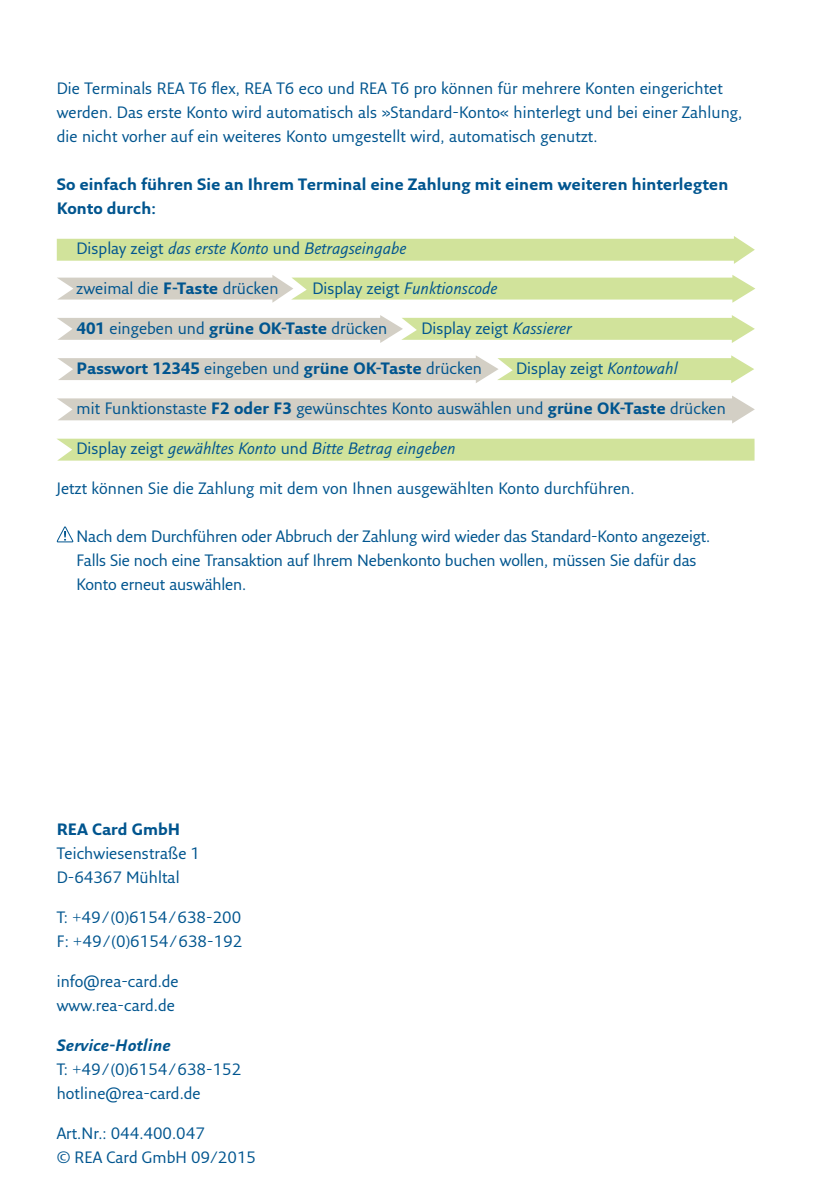
<style>
.page{position:relative;width:840px;height:1191px;background:#fff}
.page>*{position:absolute;margin:0;border:0;box-sizing:border-box;transform-origin:0 0}
.t1{font:16px/24px "Fresco Sans Plus Pro";color:#00558f}
.t2{font:700 16px/24px "Fresco Sans Plus Pro";color:#00558f}
.t3{font:italic 16px "Fresco Sans Plus Pro";color:#00558f}
.t4{font:italic 700 16px "Fresco Sans Plus Pro";color:#00558f}
.s1{font-style:normal}
.s2{font-weight:700}
.s3{font-style:italic}
.s4{font-weight:400}
</style>
<div class="page">
<svg style="left:57px;top:236px;width:697px;height:28px"></svg>
<svg style="left:57px;top:275px;width:698px;height:28px"></svg>
<svg style="left:57px;top:315px;width:697px;height:28px"></svg>
<svg style="left:57px;top:438px;width:697px;height:23px;background:#d3e4a0"></svg>
<svg style="left:57px;top:396px;width:697px;height:27px"></svg>
<svg style="left:57px;top:355px;width:696px;height:28px"></svg>
<svg style="left:56px;top:526px;width:17px;height:17px"></svg>
<p class="t1" style="left:57px;top:76px;width:686px">Die Terminals REA T6 flex, REA T6 eco und REA T6 pro können für mehrere Konten eingerichtet werden. Das erste Konto wird automatisch als »Standard-Konto« hinterlegt und bei einer Zahlung, die nicht vorher auf ein weiteres Konto umgestellt wird, automatisch genutzt.</p>
<p class="t2" style="left:57px;top:172px;width:672px">So einfach führen Sie an Ihrem Terminal eine Zahlung mit einem weiteren hinterlegten<br>Konto durch:</p>
<p class="t3" style="left:77px;top:238px;width:331px"><span class="s1">Display zeigt</span> das erste Konto <span class="s1">und</span> Betragseingabe</p>
<p class="t1" style="left:77px;top:276px;width:203px">zweimal die <span class="s2">F-Taste</span> drücken</p>
<p class="t3" style="left:312px;top:278px;width:186px"><span class="s1">Display zeigt</span> Funktionscode</p>
<p class="t1" style="left:77px;top:316px;width:312px"><span class="s2">401</span> eingeben und <span class="s2">grüne OK-Taste</span> drücken</p>
<p class="t1" style="left:421px;top:316px;width:152px">Display zeigt <span class="s3">Kassierer</span></p>
<p class="t2" style="left:77px;top:356px;width:407px">Passwort 12345 <span class="s4">eingeben und</span> grüne OK-Taste <span class="s4">drücken</span></p>
<p class="t1" style="left:516px;top:356px;width:163px">Display zeigt <span class="s3">Kontowahl</span></p>
<p class="t1" style="left:77px;top:396px;width:650px">mit Funktionstaste <span class="s2">F2 oder F3</span> gewünschtes Konto auswählen und <span class="s2">grüne OK-Taste</span> drücken</p>
<p class="t3" style="left:77px;top:438px;width:380px"><span class="s1">Display zeigt</span> gewähltes Konto <span class="s1">und</span> Bitte Betrag eingeben</p>
<p class="t1" style="left:57px;top:476px;width:579px">Jetzt können Sie die Zahlung mit dem von Ihnen ausgewählten Konto durchführen.</p>
<p class="t1" style="left:77px;top:524px;width:634px">Nach dem Durchführen oder Abbruch der Zahlung wird wieder das Standard-Konto angezeigt.<br>Falls Sie noch eine Transaktion auf Ihrem Nebenkonto buchen wollen, müssen Sie dafür das<br>Konto erneut auswählen.</p>
<p class="t2" style="left:57px;top:816px;width:125px">REA Card GmbH</p>
<p class="t1" style="left:57px;top:840px;width:145px">Teichwiesenstraße 1<br>D-64367 Mühltal</p>
<p class="t1" style="left:57px;top:904px;width:187px">T: +49 / (0)6154 / 638-200<br>F: +49 / (0)6154 / 638-192</p>
<p class="t1" style="left:57px;top:968px;width:123px">info@rea-card.de www.rea-card.de</p>
<p class="t4" style="left:57px;top:1034px;width:115px">Service-Hotline</p>
<p class="t1" style="left:57px;top:1056px;width:186px">T: +49 / (0)6154 / 638-152 hotline@rea-card.de</p>
<p class="t1" style="left:57px;top:1120px;width:201px">Art.Nr.: 044.400.047<br>© REA Card GmbH 09/2015</p>
</div>
